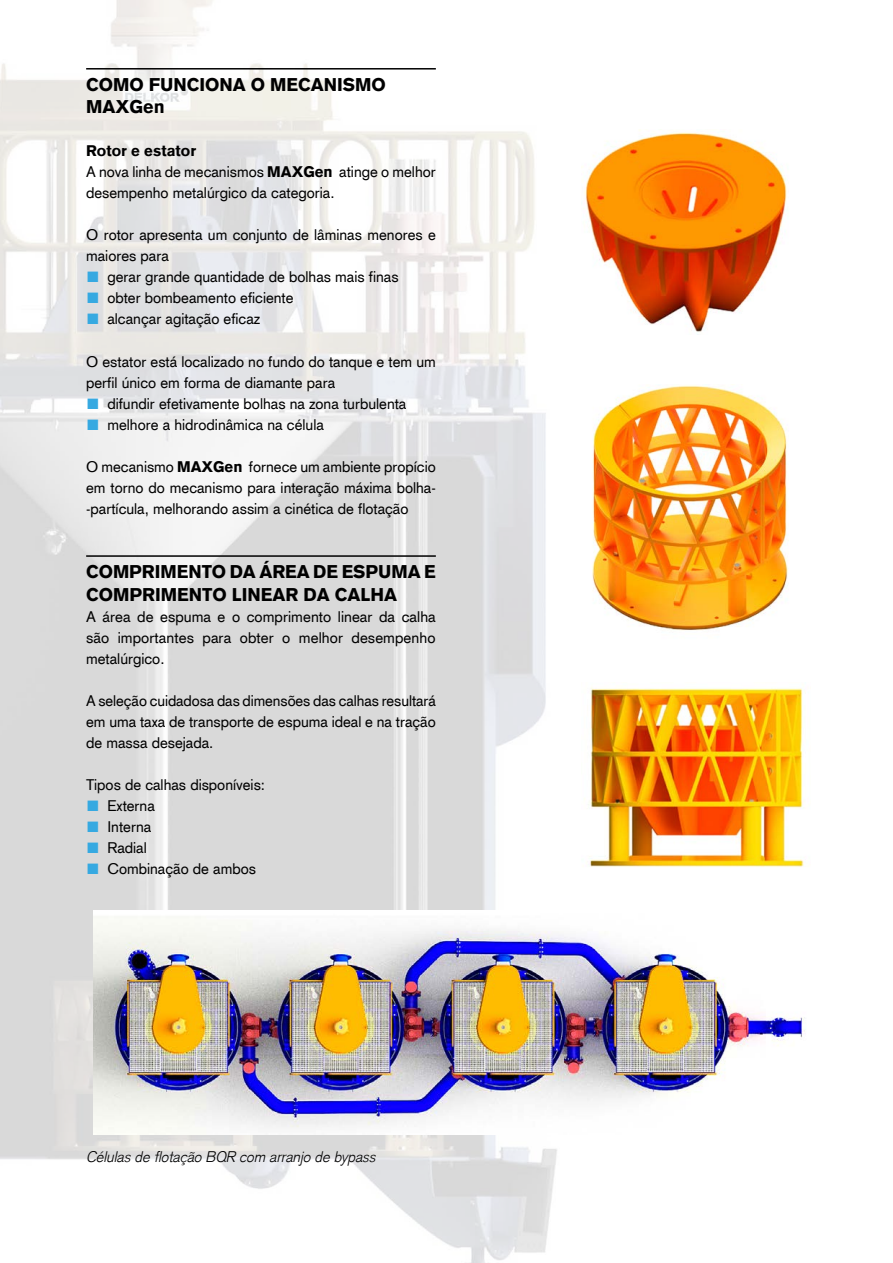
<style>
.page{position:relative;width:893px;height:1263px;background:#fff}
.page>*{position:absolute;margin:0;border:0;box-sizing:border-box;transform-origin:0 0}
.t1{font:900 18px/22.5px "Akzidenz Grotesk";color:#000}
.t2{font:15px/21px "Akzidenz Grotesk";color:#000}
.t3{font:italic 300 15px "Akzidenz Grotesk";color:#000}
.s1{font-weight:900}
.s2{font-family:"Arial";font-size:22.5px;color:#36a9e1}
</style>
<div class="page">
<img style="left:0;top:0;width:557px;height:1263px">
<img style="left:581px;top:130px;width:206px;height:205px">
<img style="left:592px;top:385px;width:196px;height:246px">
<img style="left:584px;top:687px;width:222px;height:180px">
<img style="left:94px;top:910px;width:712px;height:224px">
<hr style="left:86px;top:68px;width:350px;height:2px;background:#000">
<hr style="left:86px;top:555px;width:350px;height:2px;background:#000">
<p class="t1" style="left:86px;top:73px;width:301px">COMO FUNCIONA O MECANISMO<br>MAXGen</p>
<p class="t2" style="left:86px;top:140px;width:351px"><span class="s1">Rotor e estator<br></span>A nova linha de mecanismos <span class="s1">MAXGen</span> atinge o melhor desempenho metalúrgico da categoria.</p>
<p class="t2" style="left:86px;top:224px;width:351px">O rotor apresenta um conjunto de lâminas menores e maiores para</p>
<p class="t2" style="left:86px;top:266px;width:314px"><span class="s2">■</span> gerar grande quantidade de bolhas mais finas</p>
<p class="t2" style="left:86px;top:287px;width:209px"><span class="s2">■</span> obter bombeamento eficiente</p>
<p class="t2" style="left:86px;top:308px;width:176px"><span class="s2">■</span> alcançar agitação eficaz</p>
<p class="t2" style="left:86px;top:351px;width:351px">O estator está localizado no fundo do tanque e tem um perfil único em forma de diamante para</p>
<p class="t2" style="left:86px;top:393px;width:322px"><span class="s2">■</span> difundir efetivamente bolhas na zona turbulenta</p>
<p class="t2" style="left:86px;top:414px;width:239px"><span class="s2">■</span> melhore a hidrodinâmica na célula</p>
<p class="t2" style="left:86px;top:456px;width:351px;text-align:justify">O mecanismo <span class="s1">MAXGen</span> fornece um ambiente propício em torno do mecanismo para interação máxima bolha--partícula, melhorando assim a cinética de flotação</p>
<p class="t1" style="left:86px;top:561px;width:351px">COMPRIMENTO DA ÁREA DE ESPUMA E<br>COMPRIMENTO LINEAR DA CALHA</p>
<p class="t2" style="left:86px;top:606px;width:351px;text-align:justify">A área de espuma e o comprimento linear da calha são importantes para obter o melhor desempenho metalúrgico.</p>
<p class="t2" style="left:86px;top:690px;width:351px;text-align:justify">A seleção cuidadosa das dimensões das calhas resultará em uma taxa de transporte de espuma ideal e na tração de massa desejada.</p>
<p class="t2" style="left:86px;top:774px;width:180px">Tipos de calhas disponíveis:</p>
<p class="t2" style="left:86px;top:795px;width:70px"><span class="s2">■</span> Externa</p>
<p class="t2" style="left:86px;top:816px;width:67px"><span class="s2">■</span> Interna</p>
<p class="t2" style="left:86px;top:837px;width:62px"><span class="s2">■</span> Radial</p>
<p class="t2" style="left:86px;top:858px;width:171px"><span class="s2">■</span> Combinação de ambos</p>
<p class="t3" style="left:86px;top:1148px;width:291px">Células de flotação BQR com arranjo de bypass</p>
</div>
